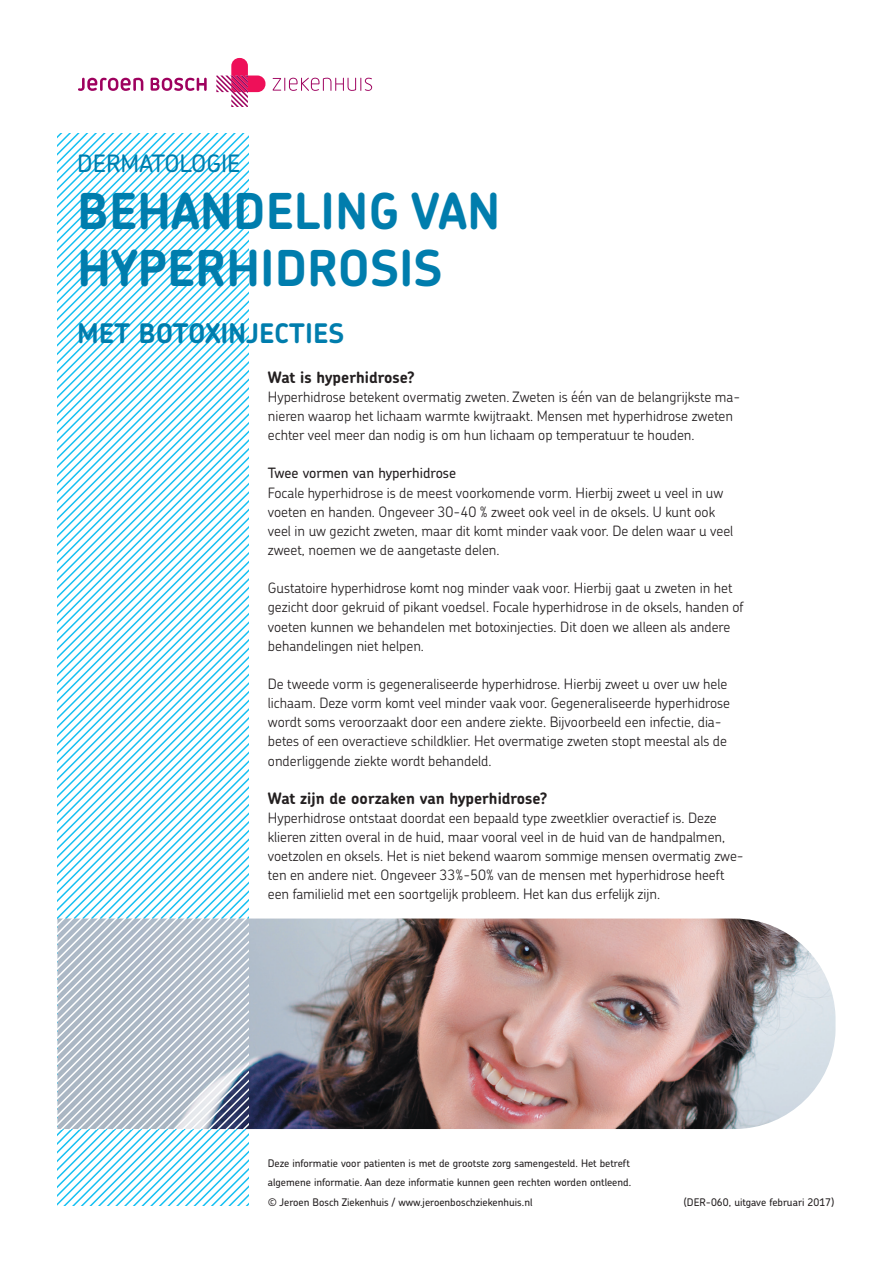
<style>
.page{position:relative;width:893px;height:1263px;background:#fff}
.page>*{position:absolute;margin:0;border:0;box-sizing:border-box;transform-origin:0 0}
.t1{font:700 49.5px/57px "Chevin";color:#007dad}
.t2{font:700 27px "Chevin";color:#007dad}
.t3{font:500 24px "Chevin";color:#007dad}
.t4{font:700 15.75px "Chevin";letter-spacing:-.005em;color:#231f20}
.t5{font:300 14.25px/19.2px "Chevin";color:#231f20}
.t6{font:500 14.25px "Chevin";color:#231f20}
.t7{font:500 10.5px/19.2px "Chevin";color:#231f20}
</style>
<div class="page">
<svg style="left:57px;top:134px;width:192px;height:238px"></svg>
<svg style="left:216px;top:58px;width:49px;height:49px"></svg>
<svg style="left:273px;top:78px;width:99px;height:13px"></svg>
<svg style="left:151px;top:78px;width:56px;height:13px"></svg>
<svg style="left:78px;top:78px;width:65px;height:13px"></svg>
<img style="left:249px;top:918px;width:586px;height:211px">
<svg style="left:57px;top:372px;width:192px;height:833px"></svg>
<h3 class="t3" style="left:77px;top:148px;width:165px">Dermatologie</h3>
<h1 class="t1" style="left:77px;top:182px;width:425px">Behandeling van hyperhidrosis</h1>
<h2 class="t2" style="left:77px;top:316px;width:268px">met Botoxinjecties</h2>
<p class="t4" style="left:268px;top:367px;width:148px">Wat is hyperhidrose?</p>
<p class="t5" style="left:268px;top:387px;width:474px">Hyperhidrose betekent overmatig zweten. Zweten is één van de belangrijkste ma&shy;nieren waarop het lichaam warmte kwijtraakt. Mensen met hyperhidrose zweten echter veel meer dan nodig is om hun lichaam op temperatuur te houden.</p>
<p class="t6" style="left:268px;top:464px;width:190px">Twee vormen van hyperhidrose</p>
<p class="t5" style="left:268px;top:483px;width:467px">Focale hyperhidrose is de meest voorkomende vorm. Hierbij zweet u veel in uw voeten en handen. Ongeveer 30-40 % zweet ook veel in de oksels. U kunt ook veel in uw gezicht zweten, maar dit komt minder vaak voor. De delen waar u veel zweet, noemen we de aangetaste delen.</p>
<p class="t5" style="left:268px;top:578px;width:477px">Gustatoire hyperhidrose komt nog minder vaak voor. Hierbij gaat u zweten in het gezicht door gekruid of pikant voedsel. Focale hyperhidrose in de oksels, handen of voeten kunnen we behandelen met botoxinjecties. Dit doen we alleen als andere behandelingen niet helpen.</p>
<p class="t5" style="left:268px;top:674px;width:464px">De tweede vorm is gegeneraliseerde hyperhidrose. Hierbij zweet u over uw hele lichaam. Deze vorm komt veel minder vaak voor. Gegeneraliseerde hyperhidrose wordt soms veroorzaakt door een andere ziekte. Bijvoorbeeld een infectie, dia&shy;betes of een overactieve schildklier. Het overmatige zweten stopt meestal als de onderliggende ziekte wordt behandeld.</p>
<p class="t4" style="left:268px;top:788px;width:281px">Wat zijn de oorzaken van hyperhidrose?</p>
<p class="t5" style="left:268px;top:808px;width:477px">Hyperhidrose ontstaat doordat een bepaald type zweetklier overactief is. Deze klieren zitten overal in de huid, maar vooral veel in de huid van de handpalmen, voetzolen en oksels. Het is niet bekend waarom sommige mensen overmatig zwe&shy;ten en andere niet. Ongeveer 33%-50% van de mensen met hyperhidrose heeft een familielid met een soortgelijk probleem. Het kan dus erfelijk zijn.</p>
<p class="t7" style="left:268px;top:1154px;width:365px">Deze informatie voor patienten is met de grootste zorg samengesteld. Het betreft algemene informatie. Aan deze informatie kunnen geen rechten worden ontleend. © Jeroen Bosch Ziekenhuis / www.jeroenboschziekenhuis.nl</p>
<p class="t7" style="left:684px;top:1192px;width:152px">(DER-060, uitgave februari 2017)</p>
</div>
